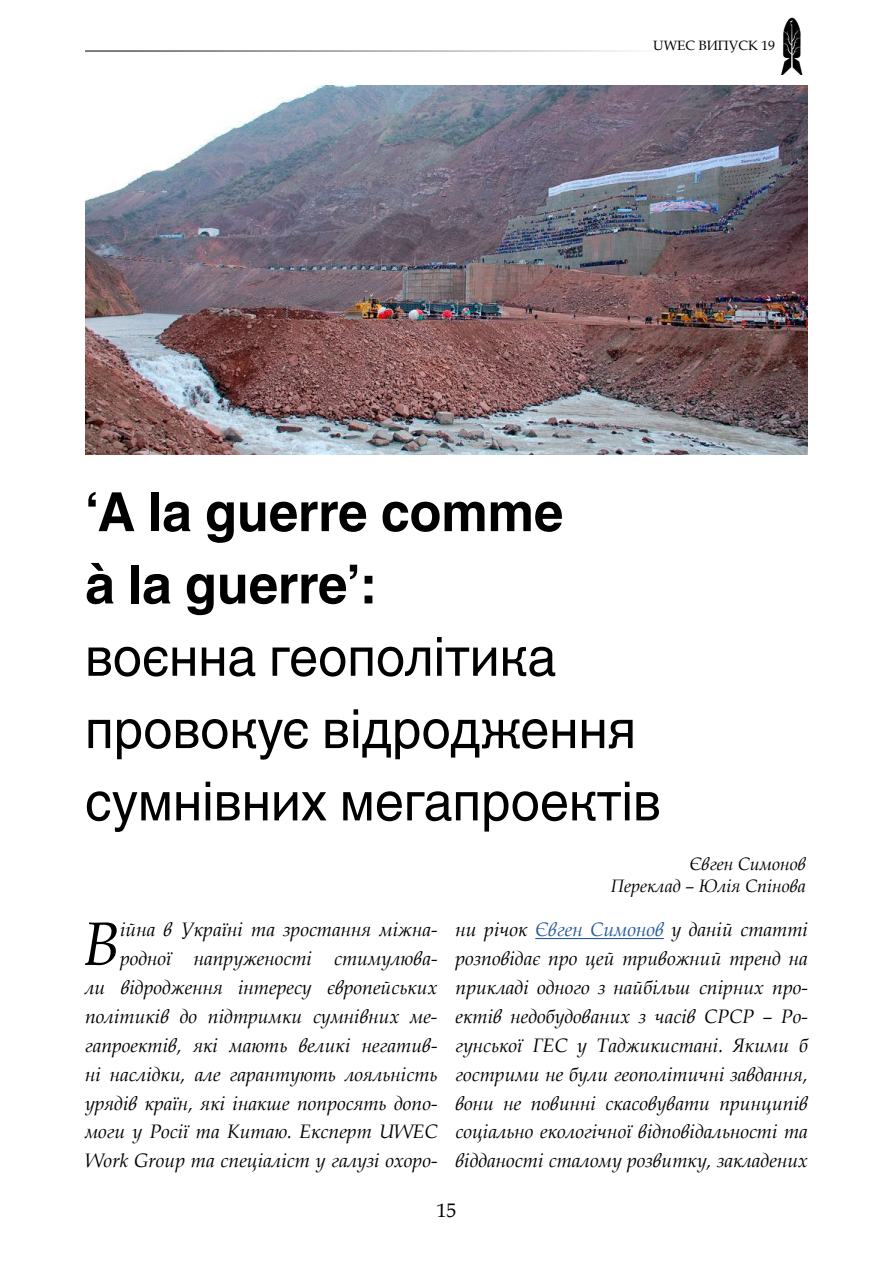
<style>
.page{position:relative;width:893px;height:1263px;background:#fff}
.page>*{position:absolute;margin:0;border:0;box-sizing:border-box;transform-origin:0 0}
.t1{font:italic 61.35px "Book Antiqua";color:#000}
.t2{font:54px/72.3px "Helvetica World";color:#000}
.t3{font:700 54px/72.3px "Helvetica World";letter-spacing:-.01em;color:#000}
.t4{font:italic 19.5px/29px "Book Antiqua";color:#000;text-align:right}
.t5{font:19.5px "Book Antiqua";color:#000}
.t6{font:italic 18px/22.5px "Book Antiqua";color:#000;text-align:right}
.t7{font:13.5px "Book Antiqua";color:#000}
.s1{color:#275b9b}
</style>
<div class="page">
<hr style="left:85px;top:51px;width:686px;height:1px;background:#000">
<img style="left:781px;top:17px;width:22px;height:57px">
<img style="left:85px;top:85px;width:723px;height:370px">
<hr style="left:535px;top:938px;width:129px;height:1px;background:#275b9b">
<p class="t7" style="left:653px;top:36px;width:123px">UWEC ВИПУСК 19</p>
<h2 class="t3" style="left:85px;top:476px;width:480px">‘А la guerre comme à la guerre’:</h2>
<h2 class="t2" style="left:85px;top:621px;width:577px">воєнна геополітика провокує відродження сумнівних мегапроектів</h2>
<p class="t6" style="left:611px;top:852px;width:197px">Євген Симонов<br>Переклад – Юлія Спінова</p>
<h1 class="t1" style="left:83px;top:901px;width:39px">В</h1>
<p class="t4" style="left:85px;top:914px;width:354px">ійна в Україні та зростання міжна&shy;родної напруженості стимулюва-<br>ли відродження інтересу європейських політиків до підтримки сумнівних ме&shy;гапроектів, які мають великі негатив&shy;ні наслідки, але гарантують лояльність урядів країн, які інакше попросять допо&shy;моги у Росії та Китаю. Експерт UWEC Work Group та спеціаліст у галузі охоро-</p>
<p class="t4" style="left:455px;top:914px;width:354px;text-align:justify">ни річок <span class="s1">Євген Симонов</span> у даній статті розповідає про цей тривожний тренд на прикладі одного з найбільш спірних про&shy;ектів недобудованих з часів СРСР – Ро&shy;гунської ГЕС у Таджикистані. Якими б гострими не були геополітичні завдання, вони не повинні скасовувати принципів соціально екологічної відповідальності та відданості сталому розвитку, закладених</p>
<p class="t5" style="left:437px;top:1196px;width:21px">15</p>
</div>
